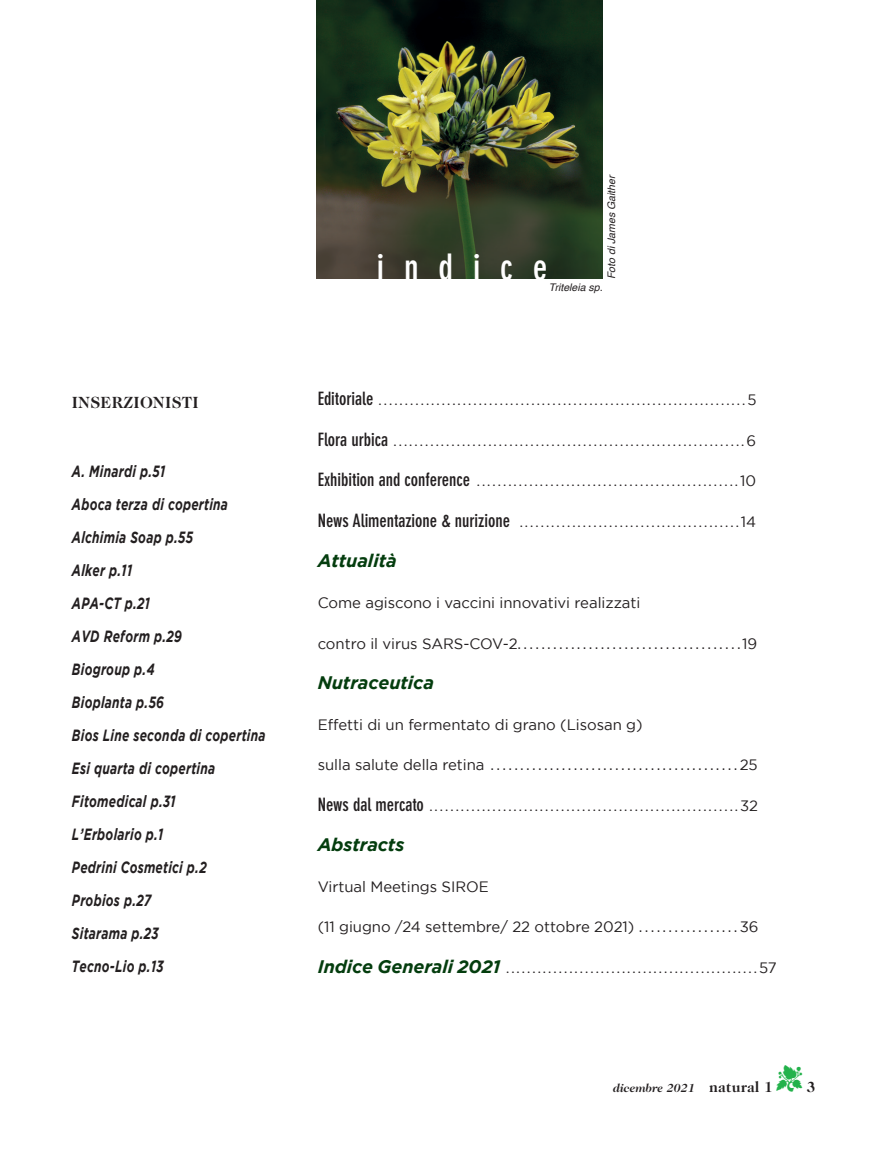
<style>
.page{position:relative;width:894px;height:1150px;background:#fff}
.page>*{position:absolute;margin:0;border:0;box-sizing:border-box;transform-origin:0 0}
.t1{font:700 condensed 36px "DIN Neuzeit Grotesk Std";letter-spacing:.55em;color:#fff}
.Predefinito{font:italic 700 18.15px "Gotham";letter-spacing:-.005em;color:#043d0e}
.Predefinito-2{font:700 16.5px "Caslon 224 IT Cby BT";letter-spacing:.02em;color:#231f20}
.Predefinito-3{font:italic 700 16.2px "Gotham";letter-spacing:.02em;color:#231f20;scale:.74 1}
.Predefinito-4{font:15px "Gotham";letter-spacing:-.005em;color:#231f20}
.t2{font:700 15px "Caslon 224 IT Cby BT";color:#231f20}
.Predefinito-5{font:700 condensed 13.65px "DIN Neuzeit Grotesk Std";color:#231f20}
.Predefinito-6{font:700 condensed 13.5px "DIN Neuzeit Grotesk";color:#231f20}
.t3{font:italic 700 12px "Caslon 224 IT Cby BT";color:#231f20}
.t4{font:italic 10.5px "Helvetica";color:#231f20}
.s1{font-size:18.15px}
.s2{font-family:"Gotham";font-weight:400;font-stretch:normal;font-size:15px}
.s3{font-family:"Gotham";font-style:italic;font-stretch:normal;font-size:18.15px;color:#043d0e}
.s4{color:#23b24b}
.s5{font-style:normal;font-size:15px}
</style>
<div class="page">
<img style="left:316px;top:0;width:286px;height:278px">
<p class="Predefinito-2" style="left:72px;top:392px;width:128px">INSERZIONISTI</p>
<p class="Predefinito-3" style="left:72px;top:461px;width:128px">A. Minardi p.51</p>
<p class="Predefinito-3" style="left:72px;top:494px;width:212px">Aboca terza di copertina</p>
<p class="Predefinito-3" style="left:72px;top:527px;width:165px">Alchimia Soap p.55</p>
<p class="Predefinito-3" style="left:72px;top:560px;width:83px">Alker p.11</p>
<p class="Predefinito-3" style="left:72px;top:593px;width:107px">APA-CT p.21</p>
<p class="Predefinito-3" style="left:72px;top:626px;width:150px">AVD Reform p.29</p>
<p class="Predefinito-3" style="left:72px;top:659px;width:113px">Biogroup p.4</p>
<p class="Predefinito-3" style="left:72px;top:692px;width:126px">Bioplanta p.56</p>
<p class="Predefinito-3" style="left:72px;top:725px;width:263px">Bios Line seconda di copertina</p>
<p class="Predefinito-3" style="left:72px;top:758px;width:195px">Esi quarta di copertina</p>
<p class="Predefinito-3" style="left:72px;top:791px;width:142px">Fitomedical p.31</p>
<p class="Predefinito-3" style="left:72px;top:824px;width:125px">L’Erbolario p.1</p>
<p class="Predefinito-3" style="left:72px;top:857px;width:183px">Pedrini Cosmetici p.2</p>
<p class="Predefinito-3" style="left:72px;top:890px;width:109px">Probios p.27</p>
<p class="Predefinito-3" style="left:72px;top:923px;width:119px">Sitarama p.23</p>
<p class="Predefinito-3" style="left:72px;top:956px;width:125px">Tecno-Lio p.13</p>
<p class="t1" style="left:377px;top:246px;width:172px">indice</p>
<p class="t4" style="left:603px;top:279px;width:106px;rotate:-90deg">Foto di James Gaither</p>
<p class="t4" style="left:548px;top:279px;width:55px">Triteleia sp.</p>
<p class="Predefinito-5" style="left:317px;top:392px;width:440px"><span class="s1">Editoriale</span> ......................................................................<span class="s2">5</span></p>
<p class="Predefinito-5" style="left:317px;top:433px;width:440px"><span class="s1">Flora urbica</span> ...................................................................<span class="s2">6</span></p>
<p class="Predefinito-5" style="left:317px;top:473px;width:440px"><span class="s1">Exhibition and conference</span> ..................................................<span class="s2">10</span></p>
<p class="Predefinito-5" style="left:317px;top:514px;width:440px"><span class="s1">News Alimentazione &amp; nurizione</span> ..........................................<span class="s2">14</span></p>
<p class="Predefinito" style="left:317px;top:550px;width:80px">Attualità</p>
<p class="Predefinito-4" style="left:317px;top:594px;width:324px">Come agiscono i vaccini innovativi realizzati</p>
<p class="Predefinito-4" style="left:317px;top:634px;width:441px">contro il virus SARS-COV-2......................................19</p>
<p class="Predefinito" style="left:317px;top:672px;width:118px">Nutraceutica</p>
<p class="Predefinito-4" style="left:317px;top:715px;width:326px">Effetti di un fermentato di grano (Lisosan g)</p>
<p class="Predefinito-4" style="left:317px;top:756px;width:441px">sulla salute della retina ..........................................25</p>
<p class="Predefinito-5" style="left:317px;top:797px;width:442px"><span class="s1">News dal mercato</span> ...........................................................<span class="s2">32</span></p>
<p class="Predefinito" style="left:317px;top:834px;width:88px">Abstracts</p>
<p class="Predefinito-4" style="left:317px;top:877px;width:172px">Virtual Meetings SIROE</p>
<p class="Predefinito-4" style="left:317px;top:918px;width:442px">(11 giugno /24 settembre/ 22 ottobre 2021) . . . . . . . . . . . . . . . . . 36</p>
<p class="Predefinito-6" style="left:317px;top:959px;width:460px"><span class="s3">Indice Generali 2021</span> ................................................<span class="s2">57</span></p>
<p class="t2" style="left:776px;top:1077px;width:41px"><span class="s4">▼</span> 3</p>
<p class="t3" style="left:613px;top:1079px;width:161px">dicembre 2021 <span class="s5">natural 1</span></p>
</div>
